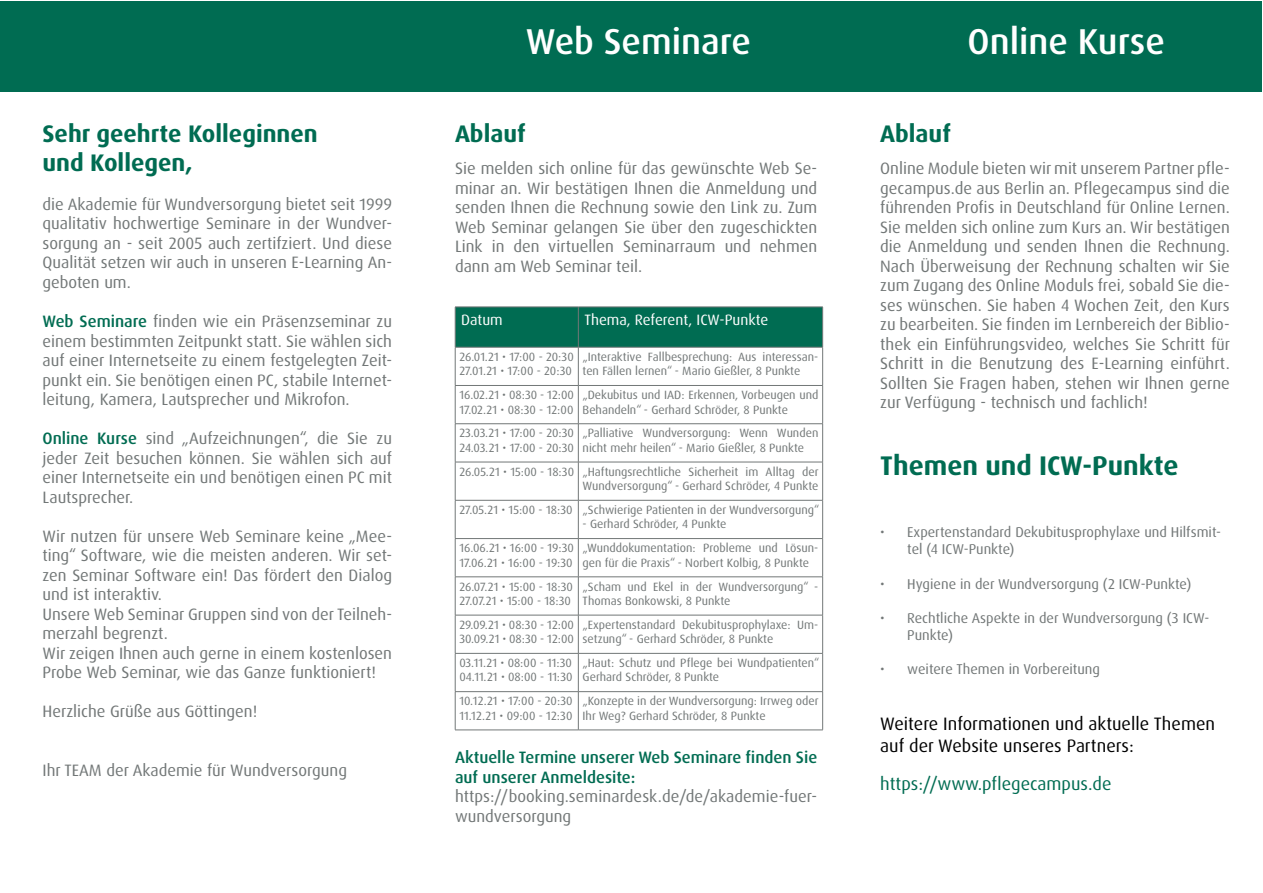
<style>
.page{position:relative;width:1263px;height:893px;background:#fff}
.page>*{position:absolute;margin:0;border:0;box-sizing:border-box;transform-origin:0 0}
.t1{font:500 36px "Dax Pro";color:#fff}
.t2{font:700 27px "Dax Pro";color:#006c52}
.t3{font:700 24px/28.8px "Dax Pro";color:#006c52}
.t4{font:18px/21.6px "Dax Pro";color:#000}
.t5{font:18px "Dax Pro";color:#006c52}
.t6{font:16.5px/19.5px "Dax Pro";color:#727777;text-align:justify}
.t7{font:500 16.5px/19.5px "Dax Pro";color:#006c52}
.t8{font:15px "Dax Pro";color:#fff}
.t9{font:14.25px/17.1px "Dax Pro";color:#727777}
.t10{font:12px/14.4px "Dax Pro";color:#727777}
.s1{font-weight:500;color:#006c52}
</style>
<div class="page">
<div style="left:456px;top:308px;width:366px;height:39px;background:#006c52"></div>
<hr style="left:455px;top:307px;width:123px;height:1px;background:#727777">
<hr style="left:455px;top:307px;width:1px;height:40px;background:#727777">
<hr style="left:578px;top:307px;width:245px;height:1px;background:#727777">
<hr style="left:578px;top:307px;width:1px;height:40px;background:#727777">
<hr style="left:822px;top:307px;width:1px;height:40px;background:#727777">
<hr style="left:455px;top:347px;width:123px;height:1px;background:#727777">
<hr style="left:455px;top:347px;width:1px;height:38px;background:#727777">
<hr style="left:578px;top:347px;width:245px;height:1px;background:#727777">
<hr style="left:578px;top:347px;width:1px;height:38px;background:#727777">
<hr style="left:822px;top:347px;width:1px;height:38px;background:#727777">
<hr style="left:455px;top:385px;width:123px;height:1px;background:#727777">
<hr style="left:455px;top:386px;width:1px;height:38px;background:#727777">
<hr style="left:578px;top:385px;width:245px;height:1px;background:#727777">
<hr style="left:578px;top:386px;width:1px;height:38px;background:#727777">
<hr style="left:822px;top:386px;width:1px;height:38px;background:#727777">
<hr style="left:455px;top:423px;width:123px;height:1px;background:#727777">
<hr style="left:455px;top:424px;width:1px;height:38px;background:#727777">
<hr style="left:578px;top:423px;width:245px;height:1px;background:#727777">
<hr style="left:578px;top:424px;width:1px;height:38px;background:#727777">
<hr style="left:822px;top:424px;width:1px;height:38px;background:#727777">
<hr style="left:455px;top:462px;width:123px;height:1px;background:#727777">
<hr style="left:455px;top:462px;width:1px;height:38px;background:#727777">
<hr style="left:578px;top:462px;width:245px;height:1px;background:#727777">
<hr style="left:578px;top:462px;width:1px;height:38px;background:#727777">
<hr style="left:822px;top:462px;width:1px;height:38px;background:#727777">
<hr style="left:455px;top:500px;width:123px;height:1px;background:#727777">
<hr style="left:455px;top:500px;width:1px;height:38px;background:#727777">
<hr style="left:578px;top:500px;width:245px;height:1px;background:#727777">
<hr style="left:578px;top:500px;width:1px;height:38px;background:#727777">
<hr style="left:822px;top:500px;width:1px;height:38px;background:#727777">
<hr style="left:455px;top:538px;width:123px;height:1px;background:#727777">
<hr style="left:455px;top:539px;width:1px;height:38px;background:#727777">
<hr style="left:578px;top:538px;width:245px;height:1px;background:#727777">
<hr style="left:578px;top:539px;width:1px;height:38px;background:#727777">
<hr style="left:822px;top:539px;width:1px;height:38px;background:#727777">
<hr style="left:455px;top:577px;width:123px;height:1px;background:#727777">
<hr style="left:455px;top:577px;width:1px;height:38px;background:#727777">
<hr style="left:578px;top:577px;width:245px;height:1px;background:#727777">
<hr style="left:578px;top:577px;width:1px;height:38px;background:#727777">
<hr style="left:822px;top:577px;width:1px;height:38px;background:#727777">
<hr style="left:455px;top:615px;width:123px;height:1px;background:#727777">
<hr style="left:455px;top:615px;width:1px;height:38px;background:#727777">
<hr style="left:578px;top:615px;width:245px;height:1px;background:#727777">
<hr style="left:578px;top:615px;width:1px;height:38px;background:#727777">
<hr style="left:822px;top:615px;width:1px;height:38px;background:#727777">
<hr style="left:455px;top:653px;width:123px;height:1px;background:#727777">
<hr style="left:455px;top:654px;width:1px;height:37px;background:#727777">
<hr style="left:578px;top:653px;width:245px;height:1px;background:#727777">
<hr style="left:578px;top:654px;width:1px;height:37px;background:#727777">
<hr style="left:822px;top:654px;width:1px;height:37px;background:#727777">
<hr style="left:455px;top:691px;width:123px;height:1px;background:#727777">
<hr style="left:455px;top:692px;width:1px;height:38px;background:#727777">
<hr style="left:578px;top:691px;width:245px;height:1px;background:#727777">
<hr style="left:578px;top:692px;width:1px;height:38px;background:#727777">
<hr style="left:822px;top:692px;width:1px;height:38px;background:#727777">
<hr style="left:455px;top:730px;width:123px;height:1px;background:#727777">
<hr style="left:578px;top:730px;width:245px;height:1px;background:#727777">
<div style="left:1px;top:1px;width:1261px;height:90px;background:#006c52"></div>
<h3 class="t3" style="left:43px;top:120px;width:277px">Sehr geehrte Kolleginnen und Kollegen,</h3>
<p class="t6" style="left:43px;top:195px;width:351px">die Akademie für Wundversorgung bietet seit 1999 qualitativ hochwertige Seminare in der Wundver&shy;sorgung an - seit 2005 auch zertifziert. Und diese Qualität setzen wir auch in unseren E-Learning An&shy;geboten um.</p>
<p class="t6" style="left:43px;top:312px;width:351px"><span class="s1">Web Seminare</span> finden wie ein Präsenzseminar zu einem bestimmten Zeitpunkt statt. Sie wählen sich auf einer Internetseite zu einem festgelegten Zeit&shy;punkt ein. Sie benötigen einen PC, stabile Internet&shy;leitung, Kamera, Lautsprecher und Mikrofon.</p>
<p class="t6" style="left:43px;top:429px;width:351px"><span class="s1">Online Kurse</span> sind „Aufzeichnungen“, die Sie zu jeder Zeit besuchen können. Sie wählen sich auf einer Internetseite ein und benötigen einen PC mit Lautsprecher.</p>
<p class="t6" style="left:43px;top:526px;width:351px;text-align:left">Wir nutzen für unsere Web Seminare keine „Mee&shy;ting“ Software, wie die meisten anderen. Wir set&shy;zen Seminar Software ein! Das fördert den Dialog und ist interaktiv.<br>Unsere Web Seminar Gruppen sind von der Teilneh&shy;merzahl begrenzt.<br>Wir zeigen Ihnen auch gerne in einem kostenlosen Probe Web Seminar, wie das Ganze funktioniert!</p>
<p class="t6" style="left:43px;top:702px;width:216px">Herzliche Grüße aus Göttingen!</p>
<p class="t6" style="left:43px;top:760px;width:306px">Ihr TEAM der Akademie für Wundversorgung</p>
<h1 class="t1" style="left:526px;top:18px;width:227px">Web Seminare</h1>
<h1 class="t1" style="left:967px;top:18px;width:199px">Online Kurse</h1>
<h3 class="t3" style="left:455px;top:120px;width:72px">Ablauf</h3>
<p class="t6" style="left:455px;top:159px;width:364px">Sie melden sich online für das gewünschte Web Se&shy;minar an. Wir bestätigen Ihnen die Anmeldung und senden Ihnen die Rechnung sowie den Link zu. Zum Web Seminar gelangen Sie über den zugeschickten Link in den virtuellen Seminarraum und nehmen dann am Web Seminar teil.</p>
<p class="t8" style="left:461px;top:310px;width:43px">Datum</p>
<p class="t8" style="left:584px;top:310px;width:186px">Thema, Referent, ICW-Punkte</p>
<p class="t10" style="left:459px;top:350px;width:116px">26.01.21 • 17:00 - 20:30<br>27.01.21 • 17:00 - 20:30</p>
<p class="t10" style="left:583px;top:350px;width:237px">„Interaktive Fallbesprechung: Aus interessan&shy;ten Fällen lernen“ - Mario Gießler, 8 Punkte</p>
<p class="t10" style="left:459px;top:388px;width:116px">16.02.21 • 08:30 - 12:00<br>17.02.21 • 08:30 - 12:00</p>
<p class="t10" style="left:583px;top:388px;width:237px">„Dekubitus und IAD: Erkennen, Vorbeugen und<br>Behandeln“ - Gerhard Schröder, 8 Punkte</p>
<p class="t10" style="left:459px;top:426px;width:116px">23.03.21 • 17:00 - 20:30<br>24.03.21 • 17:00 - 20:30</p>
<p class="t10" style="left:583px;top:426px;width:237px">„Palliative Wundversorgung: Wenn Wunden nicht mehr heilen“ - Mario Gießler, 8 Punkte</p>
<p class="t10" style="left:459px;top:464px;width:361px;text-align:right">26.05.21 • 15:00 - 18:30 „Haftungsrechtliche Sicherheit im Alltag der<br>Wundversorgung“ - Gerhard Schröder, 4 Punkte</p>
<p class="t10" style="left:459px;top:503px;width:361px">27.05.21 • 15:00 - 18:30 „Schwierige Patienten in der Wundversorgung“</p>
<p class="t10" style="left:583px;top:517px;width:145px">- Gerhard Schröder, 4 Punkte</p>
<p class="t10" style="left:459px;top:541px;width:116px">16.06.21 • 16:00 - 19:30<br>17.06.21 • 16:00 - 19:30</p>
<p class="t10" style="left:583px;top:541px;width:237px">„Wunddokumentation: Probleme und Lösun&shy;gen für die Praxis“ - Norbert Kolbig, 8 Punkte</p>
<p class="t10" style="left:459px;top:579px;width:115px">26.07.21 • 15:00 - 18:30<br>27.07.21 • 15:00 - 18:30</p>
<p class="t10" style="left:583px;top:579px;width:237px">„Scham und Ekel in der Wundversorgung“ -<br>Thomas Bonkowski, 8 Punkte</p>
<p class="t10" style="left:459px;top:617px;width:116px">29.09.21 • 08:30 - 12:00<br>30.09.21 • 08:30 - 12:00</p>
<p class="t10" style="left:583px;top:617px;width:237px">„Expertenstandard Dekubitusprophylaxe: Um&shy;setzung“ - Gerhard Schröder, 8 Punkte</p>
<p class="t10" style="left:459px;top:656px;width:115px">03.11.21 • 08:00 - 11:30<br>04.11.21 • 08:00 - 11:30</p>
<p class="t10" style="left:583px;top:656px;width:238px">„Haut: Schutz und Pflege bei Wundpatienten“<br>Gerhard Schröder, 8 Punkte</p>
<p class="t10" style="left:459px;top:694px;width:115px">10.12.21 • 17:00 - 20:30<br>11.12.21 • 09:00 - 12:30</p>
<p class="t10" style="left:583px;top:694px;width:238px">„Konzepte in der Wundversorgung: Irrweg oder<br>Ihr Weg? Gerhard Schröder, 8 Punkte</p>
<p class="t7" style="left:455px;top:748px;width:364px">Aktuelle Termine unserer Web Seminare finden Sie auf unserer Anmeldesite:</p>
<p class="t6" style="left:455px;top:787px;width:364px">https://booking.seminardesk.de/de/akademie-fuer&shy;wundversorgung</p>
<h3 class="t3" style="left:880px;top:120px;width:72px">Ablauf</h3>
<p class="t6" style="left:880px;top:159px;width:351px">Online Module bieten wir mit unserem Partner pfle&shy;gecampus.de aus Berlin an. Pflegecampus sind die führenden Profis in Deutschland für Online Lernen.<br>Sie melden sich online zum Kurs an. Wir bestätigen die Anmeldung und senden Ihnen die Rechnung.<br>Nach Überweisung der Rechnung schalten wir Sie zum Zugang des Online Moduls frei, sobald Sie die&shy;ses wünschen. Sie haben 4 Wochen Zeit, den Kurs zu bearbeiten. Sie finden im Lernbereich der Biblio&shy;thek ein Einführungsvideo, welches Sie Schritt für Schritt in die Benutzung des E-Learning einführt.<br>Sollten Sie Fragen haben, stehen wir Ihnen gerne zur Verfügung - technisch und fachlich!</p>
<h2 class="t2" style="left:880px;top:448px;width:300px">Themen und ICW-Punkte</h2>
<p class="t9" style="left:907px;top:524px;width:315px;text-indent:-27px">• Expertenstandard Dekubitusprophylaxe und Hilfsmit&shy;tel (4 ICW-Punkte)</p>
<p class="t9" style="left:880px;top:575px;width:313px">• Hygiene in der Wundversorgung (2 ICW-Punkte)</p>
<p class="t9" style="left:907px;top:609px;width:304px;text-indent:-27px">• Rechtliche Aspekte in der Wundversorgung (3 ICW-<br>Punkte)</p>
<p class="t9" style="left:880px;top:661px;width:221px">• weitere Themen in Vorbereitung</p>
<p class="t4" style="left:880px;top:713px;width:336px">Weitere Informationen und aktuelle Themen auf der Website unseres Partners:</p>
<p class="t5" style="left:880px;top:772px;width:233px">https://www.pflegecampus.de</p>
</div>
